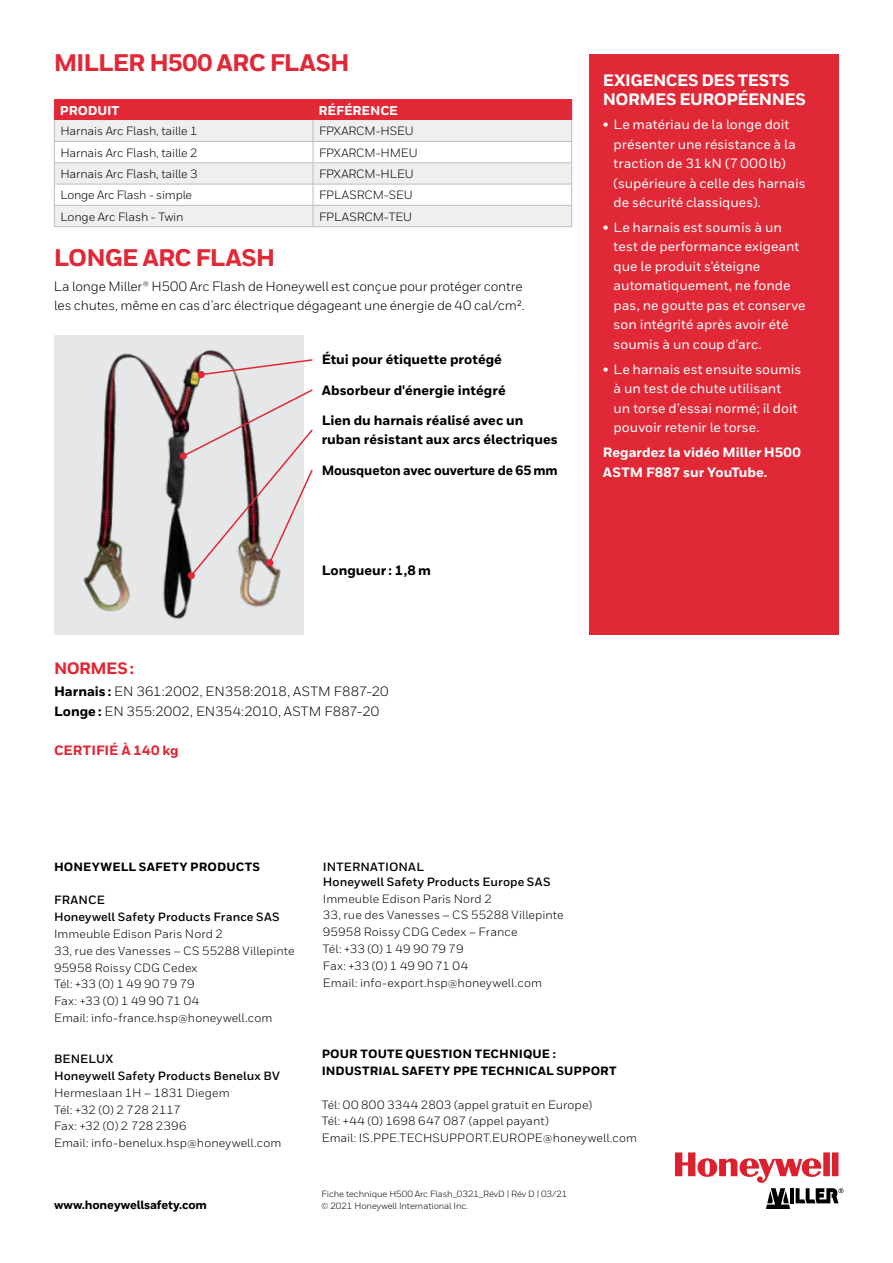
<style>
.page{position:relative;width:893px;height:1263px;background:#fff}
.page>*{position:absolute;margin:0;border:0;box-sizing:border-box;transform-origin:0 0}
.t1{font:800 24px "Honeywell Sans";letter-spacing:-.03em;color:#e02836}
.t2{font:800 16.5px/19.5px "Honeywell Sans";letter-spacing:-.03em;color:#fff}
.t3{font:800 16.5px "Honeywell Sans";letter-spacing:-.035em;color:#e02836}
.t4{font:500 13.5px/19.5px "Honeywell Sans";color:#fff}
.t5{font:13.5px/19.5px "Honeywell Sans";letter-spacing:-.005em;color:#000}
.t6{font:800 13.5px/19.5px "Honeywell Sans";color:#000}
.t7{font:800 13.5px/19.5px "Honeywell Sans";color:#fff}
.t8{font:800 13.5px "Honeywell Sans";color:#000;scale:.95 1}
.t9{font:800 13.5px "Honeywell Sans";letter-spacing:.005em;color:#e02836}
.t10{font:800 12.75px "Honeywell Sans";letter-spacing:-.01em;color:#fff}
.t11{font:12px/16.8px "Honeywell Sans";letter-spacing:.005em;color:#000}
.t12{font:700 12px/16.8px "Honeywell Sans";letter-spacing:.01em;color:#000}
.t13{font:800 12px/16.8px "Honeywell Sans";letter-spacing:.01em;color:#000}
.t14{font:800 12px "Honeywell Sans";letter-spacing:-.01em;color:#000}
.t15{font:12px "Honeywell Sans";letter-spacing:-.02em;color:#000}
.t16{font:9px/12px "Honeywell Sans";letter-spacing:-.01em;color:#000}
.s1{font-weight:800}
</style>
<div class="page">
<svg style="left:675px;top:1152px;width:168px;height:57px"></svg>
<div style="left:54px;top:335px;width:250px;height:299px;background:#e6e7e8"></div>
<hr style="left:54px;top:226px;width:259px;height:1px;background:#bcbec0">
<hr style="left:313px;top:226px;width:259px;height:1px;background:#bcbec0">
<hr style="left:54px;top:99px;width:259px;height:1px;background:#e02836">
<hr style="left:313px;top:99px;width:259px;height:1px;background:#e02836">
<svg style="left:54px;top:100px;width:518px;height:126px"></svg>
<div style="left:589px;top:54px;width:250px;height:580px;background:#e02836"></div>
<img style="left:83px;top:350px;width:197px;height:270px">
<svg style="left:200px;top:358px;width:113px;height:18px"></svg>
<div style="left:198px;top:371px;width:7px;height:7px;background:#e02836;border-radius:50%"></div>
<div style="left:180px;top:452px;width:7px;height:8px;background:#e02836;border-radius:50%"></div>
<svg style="left:181px;top:388px;width:132px;height:190px"></svg>
<div style="left:266px;top:559px;width:7px;height:7px;background:#e02836;border-radius:50%"></div>
<h1 class="t1" style="left:54px;top:48px;width:297px">MILLER H500 ARC FLASH</h1>
<p class="t10" style="left:60px;top:103px;width:61px">PRODUIT</p>
<p class="t10" style="left:319px;top:103px;width:81px">RÉFÉRENCE</p>
<p class="t11" style="left:60px;top:123px;width:139px">Harnais Arc Flash, taille 1</p>
<p class="t11" style="left:319px;top:123px;width:96px">FPXARCM-HSEU</p>
<p class="t11" style="left:60px;top:144px;width:139px">Harnais Arc Flash, taille 2</p>
<p class="t11" style="left:319px;top:144px;width:100px">FPXARCM-HMEU</p>
<p class="t11" style="left:60px;top:166px;width:139px">Harnais Arc Flash, taille 3</p>
<p class="t11" style="left:319px;top:166px;width:96px">FPXARCM-HLEU</p>
<p class="t15" style="left:60px;top:188px;width:133px">Longe Arc Flash - simple</p>
<p class="t11" style="left:319px;top:187px;width:95px">FPLASRCM-SEU</p>
<p class="t11" style="left:60px;top:208px;width:125px">Longe Arc Flash - Twin</p>
<p class="t11" style="left:319px;top:208px;width:95px">FPLASRCM-TEU</p>
<h1 class="t1" style="left:54px;top:243px;width:223px">LONGE ARC FLASH</h1>
<p class="t5" style="left:54px;top:276px;width:472px">La longe Miller® H500 Arc Flash de Honeywell est conçue pour protéger contre les chutes, même en cas d’arc électrique dégageant une énergie de 40 cal/cm².</p>
<p class="t6" style="left:322px;top:350px;width:182px">Étui pour étiquette protégé</p>
<p class="t6" style="left:322px;top:381px;width:186px">Absorbeur d'énergie intégré</p>
<p class="t6" style="left:322px;top:411px;width:238px">Lien du harnais réalisé avec un ruban résistant aux arcs électriques</p>
<p class="t8" style="left:322px;top:462px;width:250px">Mousqueton avec ouverture de 65 mm</p>
<p class="t6" style="left:322px;top:561px;width:111px">Longueur : 1,8 m</p>
<h2 class="t3" style="left:54px;top:658px;width:81px">NORMES :</h2>
<p class="t5" style="left:54px;top:682px;width:336px"><span class="s1">Harnais :</span> EN 361:2002, EN358:2018, ASTM F887-20<br><span class="s1">Longe :</span> EN 355:2002, EN354:2010, ASTM F887-20</p>
<p class="t9" style="left:54px;top:742px;width:126px">CERTIFIÉ À 140 kg</p>
<h2 class="t2" style="left:603px;top:71px;width:205px">EXIGENCES DES TESTS<br>NORMES EUROPÉENNES</h2>
<p class="t4" style="left:614px;top:115px;width:194px;text-indent:-11px">• Le matériau de la longe doit présenter une résistance à la traction de 31 kN (7 000 lb) (supérieure à celle des harnais de sécurité classiques).</p>
<p class="t4" style="left:614px;top:218px;width:193px;text-indent:-11px">• Le harnais est soumis à un test de performance exigeant que le produit s'éteigne automatiquement, ne fonde pas, ne goutte pas et conserve son intégrité après avoir été soumis à un coup d'arc.</p>
<p class="t4" style="left:614px;top:360px;width:189px;text-indent:-11px">• Le harnais est ensuite soumis à un test de chute utilisant un torse d’essai normé; il doit pouvoir retenir le torse.</p>
<p class="t7" style="left:603px;top:443px;width:200px">Regardez la vidéo Miller H500<br>ASTM F887 sur YouTube.</p>
<p class="t13" style="left:54px;top:858px;width:208px">HONEYWELL SAFETY PRODUCTS</p>
<p class="t12" style="left:54px;top:892px;width:227px">FRANCE<br>Honeywell Safety Products France SAS</p>
<p class="t11" style="left:54px;top:925px;width:242px">Immeuble Edison Paris Nord 2<br>33, rue des Vanesses – CS 55288 Villepinte<br>95958 Roissy CDG Cedex<br>Tél: +33 (0) 1 49 90 79 79<br>Fax: +33 (0) 1 49 90 71 04<br>Email: info-france.hsp@honeywell.com</p>
<p class="t12" style="left:323px;top:859px;width:229px;line-height:15px">INTERNATIONAL<br>Honeywell Safety Products Europe SAS</p>
<p class="t11" style="left:323px;top:890px;width:242px">Immeuble Edison Paris Nord 2<br>33, rue des Vanesses – CS 55288 Villepinte<br>95958 Roissy CDG Cedex – France<br>Tél: +33 (0) 1 49 90 79 79<br>Fax: +33 (0) 1 49 90 71 04<br>Email: info-export.hsp@honeywell.com</p>
<p class="t12" style="left:54px;top:1051px;width:227px">BENELUX<br>Honeywell Safety Products Benelux BV</p>
<p class="t11" style="left:54px;top:1084px;width:229px">Hermeslaan 1H – 1831 Diegem<br>Tél: +32 (0) 2 728 2117<br>Fax: +32 (0) 2 728 2396<br>Email: info-benelux.hsp@honeywell.com</p>
<p class="t14" style="left:54px;top:1197px;width:155px">www.honeywellsafety.com</p>
<p class="t13" style="left:322px;top:1046px;width:296px">POUR TOUTE QUESTION TECHNIQUE :<br>INDUSTRIAL SAFETY PPE TECHNICAL SUPPORT</p>
<p class="t11" style="left:322px;top:1096px;width:317px">Tél: 00 800 3344 2803 (appel gratuit en Europe)<br>Tél: +44 (0) 1698 647 087 (appel payant)<br>Email: IS.PPE.TECHSUPPORT.EUROPE@honeywell.com</p>
<p class="t16" style="left:321px;top:1188px;width:248px">Fiche technique H500 Arc Flash_0321_RévD | Rév D | 03/21 © 2021 Honeywell International Inc.</p>
</div>
